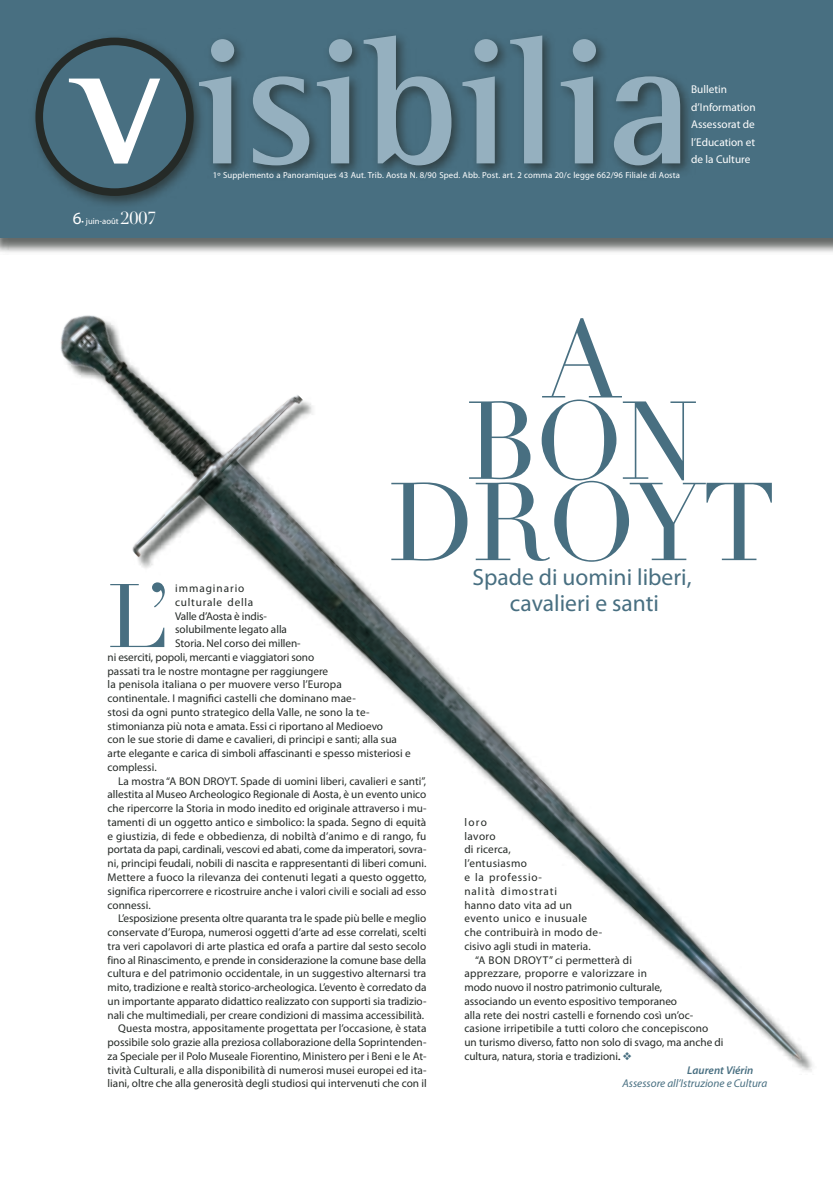
<style>
.page{position:relative;width:833px;height:1188px;background:#fff}
.page>*{position:absolute;margin:0;border:0;box-sizing:border-box;transform-origin:0 0}
.Normale{font:108.62px "Didot LT Std";letter-spacing:-.03em;color:#486f81}
.Normale-2{font:88.5px "Didot LT Std";color:#486f81}
.Normale-3{font:23.5px "Myriad Pro";color:#486f81}
.Normale-4{font:11.25px/13.8px "Myriad Pro";color:#252a27;text-align:justify}
.Normale-5{font:11.25px/13.8px "Myriad Pro";letter-spacing:.03em;color:#252a27}
.Normale-6{font:11.25px "Myriad Pro";color:#fff}
.Normale-7{font:italic 11.25px "Myriad Pro";color:#486f81}
.Normale-8{font:11.25px "Myriad Pro";letter-spacing:.065em;color:#252a27}
.Normale-9{font:italic 600 11.25px "Myriad Pro";color:#486f81}
.Normale-10{font:11.25px "Myriad Pro";letter-spacing:.085em;color:#252a27}
.Normale-11{font:8.75px "Myriad Pro";letter-spacing:.015em;color:#fff}
.Normale-12{font:8.62px "Myriad Pro";color:#fff}
.s1{font-size:17.25px}
.s2{font-family:"Didot LT Std";font-size:17.25px}
.s3{color:#486f81}
</style>
<div class="page">
<img style="left:60px;top:315px;width:753px;height:757px">
<div style="left:0;top:0;width:833px;height:254px;background:#252a27;opacity:.7"></div>
<div style="left:0;top:0;width:833px;height:237px;background:#486f81"></div>
<div style="left:27px;top:28px;width:668px;height:183px;background:#252a27;opacity:.7"></div>
<div style="left:39px;top:41px;width:151px;height:151px;background:#486f81;border-radius:50%"></div>
<div style="left:35px;top:38px;width:159px;height:158px;border:8px solid #252a27;border-radius:50%"></div>
<svg style="left:69px;top:79px;width:91px;height:84px"></svg>
<svg style="left:199px;top:35px;width:481px;height:130px"></svg>
<p class="Normale-12" style="left:73px;top:216px;width:85px"><span class="s1">6</span>• juin-août <span class="s2">2007</span></p>
<p class="Normale-11" style="left:213px;top:169px;width:469px">1º Supplemento a Panoramiques 43 Aut. Trib. Aosta N. 8/90 Sped. Abb. Post. art. 2 comma 20/c legge 662/96 Filiale di Aosta</p>
<p class="Normale-6" style="left:691px;top:83px;width:37px">Bulletin</p>
<p class="Normale-6" style="left:691px;top:100px;width:66px">d’Information</p>
<p class="Normale-6" style="left:691px;top:118px;width:65px">Assessorat de</p>
<p class="Normale-6" style="left:691px;top:135px;width:66px">l’Education et</p>
<p class="Normale-6" style="left:691px;top:153px;width:61px">de la Culture</p>
<p class="Normale" style="left:542px;top:295px;width:81px">A</p>
<p class="Normale" style="left:466px;top:376px;width:234px">BON</p>
<p class="Normale" style="left:388px;top:457px;width:389px">DROYT</p>
<p class="Normale-3" style="left:472px;top:563px;width:221px">Spade di uomini liberi,</p>
<p class="Normale-3" style="left:510px;top:588px;width:151px">cavalieri e santi</p>
<p class="Normale-2" style="left:108px;top:563px;width:65px">L’</p>
<p class="Normale-10" style="left:175px;top:581px;width:71px">immaginario</p>
<p class="Normale-8" style="left:175px;top:595px;width:80px">culturale della</p>
<p class="Normale-4" style="left:175px;top:608px;width:93px">Valle d’Aosta è indis-</p>
<p class="Normale-4" style="left:175px;top:622px;width:113px">solubilmente legato alla</p>
<p class="Normale-4" style="left:175px;top:636px;width:127px">Storia. Nel corso dei millen-</p>
<p class="Normale-4" style="left:108px;top:649px;width:208px">ni eserciti, popoli, mercanti e viaggiatori sono</p>
<p class="Normale-4" style="left:108px;top:663px;width:222px">passati tra le nostre montagne per raggiungere</p>
<p class="Normale-4" style="left:108px;top:677px;width:236px">la penisola italiana o per muovere verso l’Europa</p>
<p class="Normale-4" style="left:108px;top:691px;width:250px">continentale. I magnifici castelli che dominano mae-</p>
<p class="Normale-4" style="left:108px;top:704px;width:263px">stosi da ogni punto strategico della Valle, ne sono la te-</p>
<p class="Normale-4" style="left:108px;top:718px;width:277px">stimonianza più nota e amata. Essi ci riportano al Medioevo</p>
<p class="Normale-4" style="left:108px;top:732px;width:291px">con le sue storie di dame e cavalieri, di principi e santi; alla sua</p>
<p class="Normale-4" style="left:108px;top:746px;width:305px">arte elegante e carica di simboli affascinanti e spesso misteriosi e</p>
<p class="Normale-4" style="left:108px;top:759px;width:51px">complessi.</p>
<p class="Normale-4" style="left:108px;top:773px;width:320px;text-indent:11px">La mostra “A BON DROYT. Spade di uomini liberi, cavalieri e santi”, allestita al Museo Archeologico Regionale di Aosta, è un evento unico che ripercorre la Storia in modo inedito ed originale attraverso i mu&shy;tamenti di un oggetto antico e simbolico: la spada. Segno di equità e giustizia, di fede e obbedienza, di nobiltà d’animo e di rango, fu portata da papi, cardinali, vescovi ed abati, come da imperatori, sovra&shy;ni, principi feudali, nobili di nascita e rappresentanti di liberi comuni.<br>Mettere a fuoco la rilevanza dei contenuti legati a questo oggetto, significa ripercorrere e ricostruire anche i valori civili e sociali ad esso connessi.</p>
<p class="Normale-4" style="left:108px;top:911px;width:320px;text-indent:11px">L’esposizione presenta oltre quaranta tra le spade più belle e meglio conservate d’Europa, numerosi oggetti d’arte ad esse correlati, scelti tra veri capolavori di arte plastica ed orafa a partire dal sesto secolo fino al Rinascimento, e prende in considerazione la comune base della cultura e del patrimonio occidentale, in un suggestivo alternarsi tra mito, tradizione e realtà storico-archeologica. L’evento è corredato da un importante apparato didattico realizzato con supporti sia tradizio&shy;nali che multimediali, per creare condizioni di massima accessibilità.</p>
<p class="Normale-4" style="left:108px;top:1021px;width:320px;text-indent:11px">Questa mostra, appositamente progettata per l’occasione, è stata possibile solo grazie alla preziosa collaborazione della Soprintenden&shy;za Speciale per il Polo Museale Fiorentino, Ministero per i Beni e le At&shy;tività Culturali, e alla disponibilità di numerosi musei europei ed ita&shy;liani, oltre che alla generosità degli studiosi qui intervenuti che con il</p>
<p class="Normale-5" style="left:464px;top:814px;width:139px">loro<br>lavoro<br>di ricerca,<br>l’entusiasmo<br>e la professio-<br>nalità dimostrati<br>hanno dato vita ad un evento unico e inusuale che contribuirà in modo de&shy;cisivo agli studi in materia.</p>
<p class="Normale-4" style="left:475px;top:952px;width:22px">“A bon</p>
<p class="Normale-4" style="left:514px;top:952px;width:8px">droyt</p>
<p class="Normale-4" style="left:464px;top:952px;width:261px;text-align:left;text-indent:85px">” ci permetterà di<br>apprezzare, proporre e valorizzare in<br>modo nuovo il nostro patrimonio culturale,<br>associando un evento espositivo temporaneo<br>alla rete dei nostri castelli e fornendo così un’oc&shy;casione irripetibile a tutti coloro che concepiscono un turismo diverso, fatto non solo di svago, ma anche di cultura, natura, storia e tradizioni. <span class="s3">❖</span></p>
<p class="Normale-9" style="left:687px;top:1062px;width:68px">Laurent Viérin</p>
<p class="Normale-7" style="left:622px;top:1076px;width:146px">Assessore all’Istruzione e Cultura</p>
</div>
